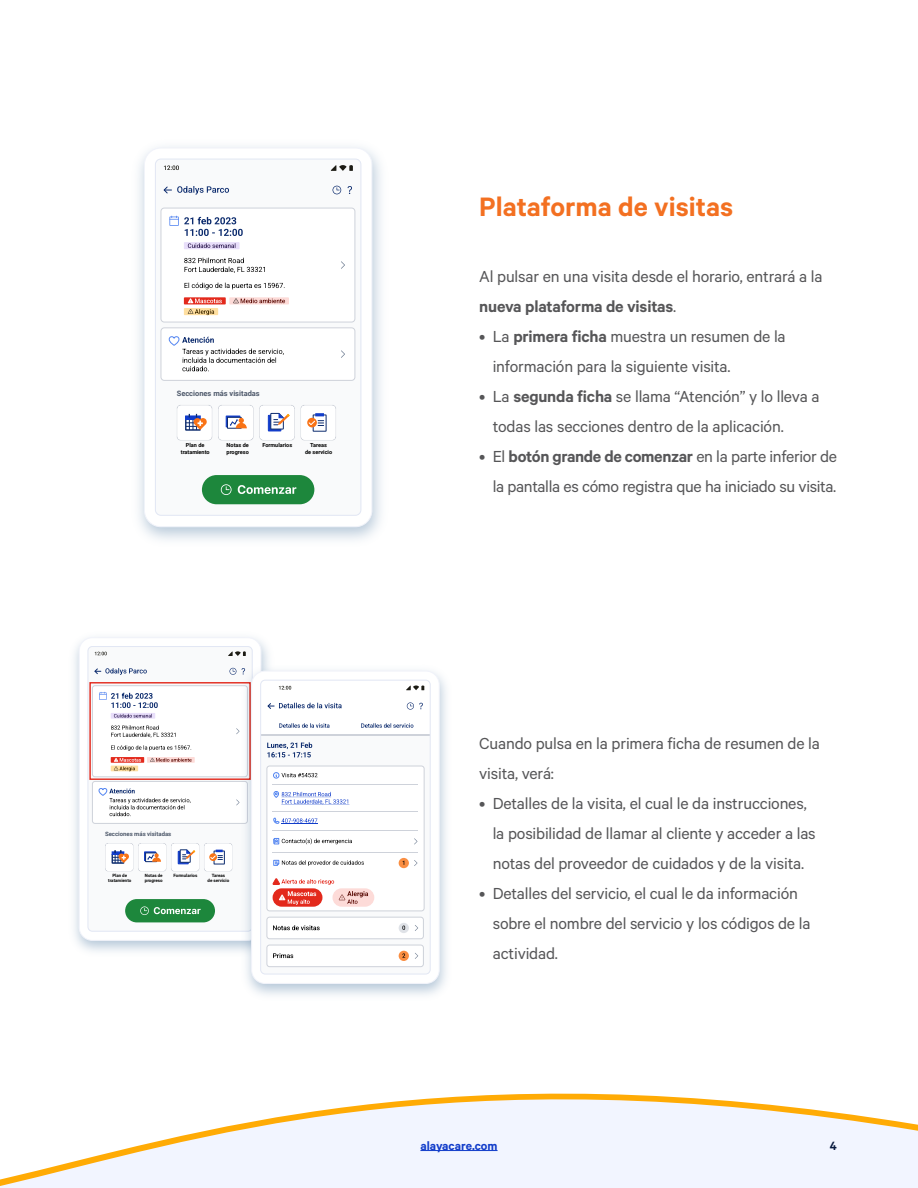
<style>
.page{position:relative;width:918px;height:1188px;background:#fff}
.page>*{position:absolute;margin:0;border:0;box-sizing:border-box;transform-origin:0 0}
.t1{font:600 30px "Calibre";color:#f37021}
.copy{font:18px/30px "Calibre";letter-spacing:-.01em;color:#565658}
.copy-2{font:600 18px "Calibre";letter-spacing:-.01em;color:#565658}
.t2{font:600 13.5px "Calibre";color:#113cca}
.t3{font:600 13.5px "Calibre";color:#08193e}
.t4{font:700 7.5px "Roboto";color:#4d586a}
.t5{font:700 6px "Roboto";color:#4d586a}
.t6{font:700 5.55px/6.6px "Roboto";color:#000;text-align:center}
.t7{font:700 4.35px/5.2px "Roboto";color:#000;text-align:center}
.s1{font-weight:400}
.s2{font-weight:600}
</style>
<div class="page">
<svg style="left:0;top:1093px;width:918px;height:95px;fill:#f2f5ff"></svg>
<hr style="left:420px;top:1150px;width:78px;height:1px;background:#113cca">
<div style="left:144px;top:148px;width:228px;height:379px;border:1px solid #f1f3fa;border-radius:16px"></div>
<svg style="left:157px;top:207px;width:202px;height:307px"></svg>
<div style="left:202px;top:475px;width:112px;height:29px;background:#1d873c;border-radius:15px"></div>
<svg style="left:221px;top:484px;width:11px;height:11px"></svg>
<svg style="left:238px;top:485px;width:58px;height:9px"></svg>
<div style="left:161px;top:208px;width:194px;height:114px;background:#fff;border-radius:4px"></div>
<svg style="left:169px;top:216px;width:74px;height:20px"></svg>
<svg style="left:184px;top:242px;width:56px;height:7px"></svg>
<svg style="left:188px;top:243px;width:47px;height:5px"></svg>
<svg style="left:184px;top:258px;width:81px;height:15px"></svg>
<svg style="left:184px;top:283px;width:101px;height:6px"></svg>
<div style="left:184px;top:297px;width:42px;height:7px;background:#e3291c"></div>
<svg style="left:188px;top:298px;width:34px;height:5px"></svg>
<div style="left:229px;top:297px;width:60px;height:7px;background:#fddbd8"></div>
<svg style="left:233px;top:298px;width:52px;height:5px"></svg>
<div style="left:184px;top:308px;width:34px;height:7px;background:#ffdfa0"></div>
<svg style="left:188px;top:309px;width:26px;height:6px"></svg>
<svg style="left:341px;top:261px;width:4px;height:8px"></svg>
<div style="left:161px;top:208px;width:194px;height:114px;border:1px solid #ced2da;border-radius:3px"></div>
<div style="left:161px;top:328px;width:194px;height:53px;background:#fff;border-radius:4px"></div>
<svg style="left:168px;top:336px;width:116px;height:35px"></svg>
<svg style="left:341px;top:350px;width:4px;height:8px"></svg>
<div style="left:161px;top:328px;width:194px;height:53px;border:1px solid #ced2da;border-radius:3px"></div>
<div style="left:155px;top:159px;width:206px;height:43px;background:#f9fafb"></div>
<svg style="left:163px;top:186px;width:66px;height:9px"></svg>
<svg style="left:333px;top:186px;width:8px;height:8px"></svg>
<svg style="left:348px;top:186px;width:4px;height:8px"></svg>
<svg style="left:164px;top:165px;width:15px;height:5px"></svg>
<svg style="left:331px;top:165px;width:22px;height:6px"></svg>
<svg style="left:176px;top:404px;width:161px;height:37px"></svg>
<div style="left:155px;top:159px;width:206px;height:357px;border:1px solid #e2e7f4;border-radius:5px"></div>
<div style="left:79px;top:638px;width:182px;height:303px;border:1px solid #f1f3fa;border-radius:13px"></div>
<svg style="left:88px;top:685px;width:149px;height:246px"></svg>
<div style="left:125px;top:899px;width:90px;height:23px;background:#1d873c;border-radius:12px"></div>
<svg style="left:140px;top:906px;width:61px;height:9px"></svg>
<div style="left:92px;top:686px;width:156px;height:91px;background:#fff;border-radius:3px"></div>
<svg style="left:99px;top:692px;width:59px;height:16px"></svg>
<div style="left:111px;top:713px;width:44px;height:6px;background:#e8defa"></div>
<svg style="left:114px;top:714px;width:38px;height:4px"></svg>
<svg style="left:111px;top:725px;width:65px;height:13px"></svg>
<svg style="left:111px;top:745px;width:80px;height:6px"></svg>
<div style="left:111px;top:757px;width:33px;height:6px;background:#e3291c"></div>
<div style="left:147px;top:757px;width:48px;height:6px;background:#fddbd8"></div>
<svg style="left:150px;top:758px;width:42px;height:4px"></svg>
<div style="left:111px;top:766px;width:27px;height:5px;background:#ffdfa0"></div>
<svg style="left:114px;top:758px;width:27px;height:13px"></svg>
<div style="left:92px;top:686px;width:156px;height:91px;border:1px solid #ced2da;border-radius:3px"></div>
<div style="left:92px;top:781px;width:156px;height:43px;background:#fff;border-radius:3px"></div>
<svg style="left:98px;top:788px;width:93px;height:28px"></svg>
<div style="left:92px;top:781px;width:156px;height:43px;border:1px solid #ced2da;border-radius:3px"></div>
<div style="left:88px;top:647px;width:164px;height:34px;background:#f9fafb"></div>
<svg style="left:94px;top:668px;width:53px;height:7px"></svg>
<svg style="left:230px;top:668px;width:6px;height:7px"></svg>
<svg style="left:95px;top:652px;width:12px;height:3px"></svg>
<svg style="left:228px;top:651px;width:18px;height:5px"></svg>
<svg style="left:105px;top:843px;width:128px;height:29px"></svg>
<div style="left:88px;top:646px;width:164px;height:285px;border:1px solid #e2e7f4;border-radius:4px"></div>
<div style="left:89px;top:682px;width:162px;height:98px;border:1px solid #e3291c"></div>
<img style="left:237px;top:660px;width:209px;height:335px">
<div style="left:252px;top:671px;width:187px;height:312px;background:#fff;border-radius:14px"></div>
<div style="left:251px;top:671px;width:188px;height:313px;border:1px solid #f1f3fa;border-radius:14px"></div>
<svg style="left:266px;top:744px;width:164px;height:230px"></svg>
<svg style="left:267px;top:703px;width:75px;height:6px"></svg>
<svg style="left:407px;top:702px;width:16px;height:8px"></svg>
<svg style="left:267px;top:742px;width:45px;height:15px"></svg>
<div style="left:267px;top:766px;width:157px;height:145px;background:#fff;border-radius:3px"></div>
<svg style="left:273px;top:772px;width:44px;height:6px"></svg>
<hr style="left:273px;top:785px;width:145px;height:1px;background:#ced2da">
<svg style="left:273px;top:791px;width:75px;height:13px"></svg>
<hr style="left:281px;top:804px;width:68px;height:1px;background:#113cca">
<hr style="left:281px;top:797px;width:50px;height:1px;background:#113cca">
<hr style="left:273px;top:811px;width:145px;height:1px;background:#ced2da">
<svg style="left:273px;top:817px;width:44px;height:7px"></svg>
<hr style="left:281px;top:823px;width:37px;height:1px;background:#113cca">
<hr style="left:273px;top:830px;width:145px;height:1px;background:#ced2da">
<svg style="left:274px;top:838px;width:78px;height:6px"></svg>
<hr style="left:273px;top:852px;width:145px;height:1px;background:#ced2da">
<svg style="left:273px;top:860px;width:91px;height:6px"></svg>
<svg style="left:399px;top:858px;width:10px;height:10px"></svg>
<svg style="left:273px;top:879px;width:61px;height:6px"></svg>
<div style="left:273px;top:888px;width:49px;height:19px;background:#e3291c;border-radius:9px"></div>
<svg style="left:279px;top:891px;width:37px;height:14px"></svg>
<div style="left:332px;top:888px;width:42px;height:19px;background:#fddbd8;border-radius:9px"></div>
<svg style="left:339px;top:891px;width:29px;height:13px"></svg>
<div style="left:267px;top:766px;width:157px;height:145px;border:1px solid #ced2da;border-radius:3px"></div>
<div style="left:267px;top:917px;width:156px;height:22px;background:#fff;border-radius:3px"></div>
<svg style="left:273px;top:925px;width:47px;height:5px"></svg>
<div style="left:399px;top:923px;width:10px;height:10px;background:#dfe2e7;border-radius:50%"></div>
<svg style="left:402px;top:926px;width:3px;height:4px"></svg>
<div style="left:267px;top:917px;width:157px;height:22px;border:1px solid #ced2da;border-radius:3px"></div>
<div style="left:267px;top:945px;width:156px;height:22px;background:#fff;border-radius:3px"></div>
<svg style="left:273px;top:953px;width:20px;height:5px"></svg>
<div style="left:399px;top:951px;width:10px;height:10px;background:#fa8e42;border-radius:50%"></div>
<svg style="left:402px;top:953px;width:3px;height:5px"></svg>
<div style="left:267px;top:945px;width:157px;height:22px;border:1px solid #ced2da;border-radius:3px"></div>
<svg style="left:279px;top:723px;width:51px;height:5px"></svg>
<svg style="left:361px;top:723px;width:52px;height:5px"></svg>
<hr style="left:261px;top:735px;width:169px;height:1px;background:#ced2da">
<svg style="left:279px;top:686px;width:12px;height:4px"></svg>
<svg style="left:406px;top:685px;width:18px;height:5px"></svg>
<div style="left:260px;top:680px;width:170px;height:294px;border:1px solid #e2e7f4;border-radius:5px"></div>
<p class="t4" style="left:177px;top:389px;width:85px">Secciones más visitadas</p>
<p class="t6" style="left:181px;top:442px;width:30px">Plan de tratamiento</p>
<p class="t6" style="left:262px;top:442px;width:31px">Formularios</p>
<p class="t6" style="left:305px;top:442px;width:29px">Tareas<br>de servicio</p>
<p class="t6" style="left:227px;top:442px;width:24px;text-align:left">Notas de progreso</p>
<p class="t1" style="left:479px;top:189px;width:255px">Plataforma de visitas</p>
<p class="copy" style="left:479px;top:260px;width:345px">Al pulsar en una visita desde el horario, entrará a la</p>
<p class="copy-2" style="left:479px;top:295px;width:199px">nueva plataforma de visitas<span class="s1">.</span></p>
<p class="copy" style="left:493px;top:320px;width:295px;text-indent:-14px">• La <span class="s2">primera ficha</span> muestra un resumen de la información para la siguiente visita.</p>
<p class="copy" style="left:493px;top:380px;width:328px;text-indent:-14px">• La <span class="s2">segunda ficha</span> se llama “Atención” y lo lleva a todas las secciones dentro de la aplicación.</p>
<p class="copy" style="left:479px;top:440px;width:359px;text-align:right">• El <span class="s2">botón grande de comenzar</span> en la parte inferior de la pantalla es cómo registra que ha iniciado su visita.</p>
<p class="t5" style="left:105px;top:830px;width:68px">Secciones más visitadas</p>
<p class="t7" style="left:145px;top:873px;width:19px;text-align:left">Notas de progreso</p>
<p class="t7" style="left:108px;top:873px;width:25px">Plan de tratamiento</p>
<p class="t7" style="left:173px;top:873px;width:25px">Formularios</p>
<p class="t7" style="left:208px;top:873px;width:23px">Tareas<br>de servicio</p>
<p class="copy" style="left:479px;top:727px;width:342px">Cuando pulsa en la primera ficha de resumen de la visita, verá:</p>
<p class="copy" style="left:493px;top:787px;width:324px;text-indent:-14px">• Detalles de la visita, el cual le da instrucciones, la posibilidad de llamar al cliente y acceder a las notas del proveedor de cuidados y de la visita.</p>
<p class="copy" style="left:493px;top:877px;width:319px;text-indent:-14px">• Detalles del servicio, el cual le da información sobre el nombre del servicio y los códigos de la actividad.</p>
<p class="t2" style="left:420px;top:1137px;width:79px">alayacare.com</p>
<p class="t3" style="left:830px;top:1137px;width:9px">4</p>
</div>
